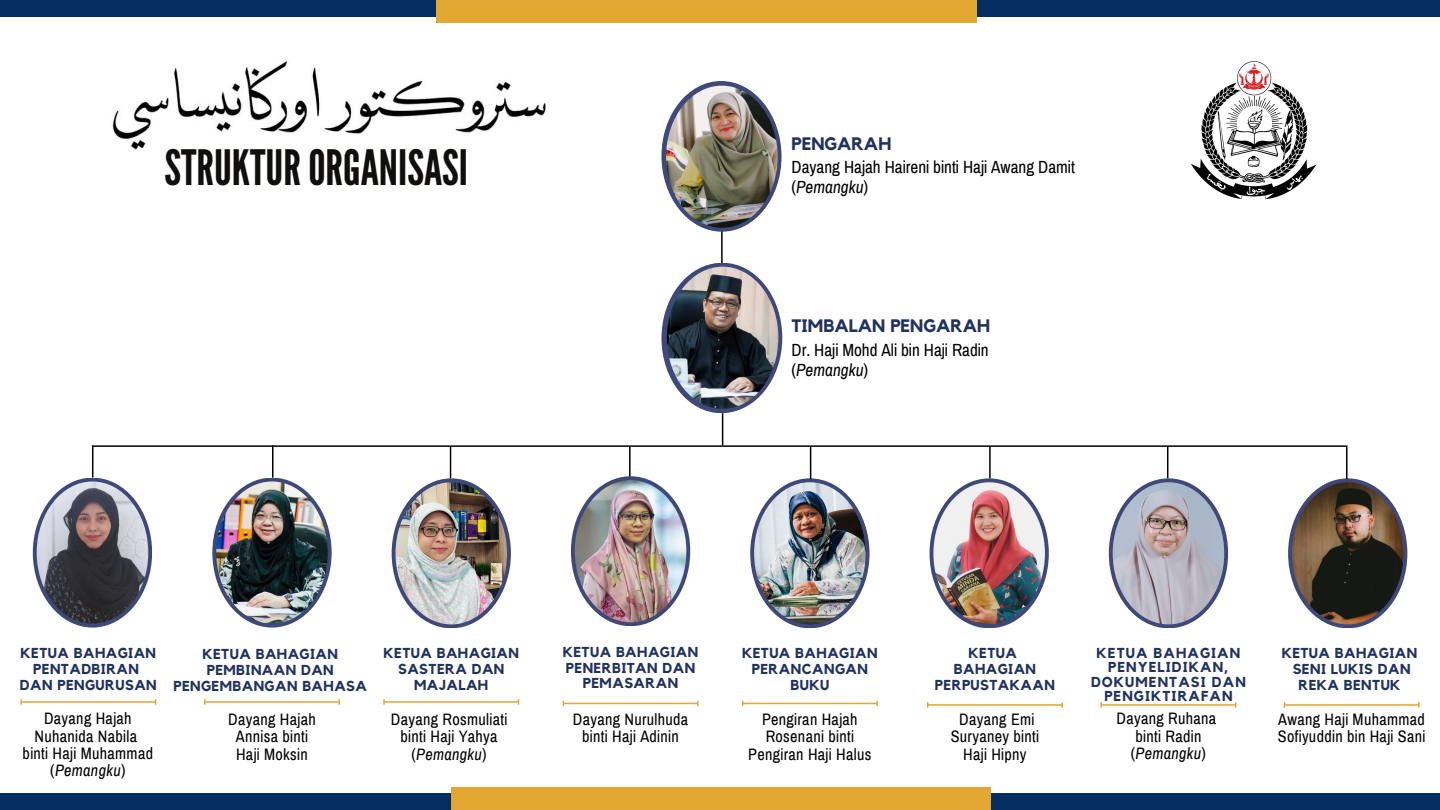
<style>
.page{position:relative;width:1440px;height:810px;background:#fff}
.page>*{position:absolute;margin:0;border:0;box-sizing:border-box;transform-origin:0 0}
.t1{font:48.7px "League Gothic";color:#100f0d}
.t2{font:700 18px "Kollektif";color:#21325e}
.t3{font:17.2px/20.2px "Archivo Narrow";color:#000}
.t4{font:16.2px/17.2px "Archivo Narrow";letter-spacing:.02em;color:#000;text-align:center}
.t5{font:700 14.4px/15.8px "Kollektif";letter-spacing:.03em;color:#21325e;text-align:center}
.t6{font:700 14.4px/14.2px "Kollektif";letter-spacing:.075em;color:#21325e;text-align:center}
.s1{font-style:italic}
</style>
<div class="page">
<img style="left:212px;top:478px;width:120px;height:150px">
<img style="left:392px;top:478px;width:119px;height:150px">
<svg style="left:1288px;top:478px;width:119px;height:150px"></svg>
<img style="left:750px;top:478px;width:120px;height:150px">
<img style="left:930px;top:478px;width:119px;height:150px">
<svg style="left:1109px;top:478px;width:119px;height:150px"></svg>
<hr style="left:92px;top:445px;width:1256px;height:2px;background:#000">
<hr style="left:22px;top:701px;width:133px;height:2px;background:#e1a730">
<hr style="left:205px;top:701px;width:134px;height:2px;background:#e1a730">
<hr style="left:384px;top:701px;width:134px;height:2px;background:#e1a730">
<hr style="left:564px;top:703px;width:133px;height:1px;background:#e1a730">
<hr style="left:743px;top:703px;width:134px;height:1px;background:#e1a730">
<hr style="left:928px;top:704px;width:134px;height:2px;background:#e1a730">
<hr style="left:1285px;top:704px;width:134px;height:2px;background:#e1a730">
<hr style="left:1102px;top:704px;width:133px;height:2px;background:#e1a730">
<hr style="left:721px;top:231px;width:2px;height:32px;background:#000">
<hr style="left:722px;top:413px;width:1px;height:32px;background:#000">
<hr style="left:92px;top:445px;width:1px;height:33px;background:#000">
<hr style="left:272px;top:445px;width:2px;height:33px;background:#000">
<hr style="left:450px;top:446px;width:1px;height:32px;background:#000">
<hr style="left:629px;top:447px;width:2px;height:32px;background:#000">
<hr style="left:810px;top:447px;width:1px;height:32px;background:#000">
<hr style="left:989px;top:446px;width:2px;height:32px;background:#000">
<hr style="left:1167px;top:446px;width:1px;height:32px;background:#000">
<hr style="left:1346px;top:447px;width:2px;height:32px;background:#000">
<div style="left:0;top:794px;width:1440px;height:16px;background:#042d62"></div>
<div style="left:451px;top:787px;width:540px;height:23px;background:#e1a730"></div>
<img style="left:571px;top:476px;width:119px;height:150px">
<img style="left:1191px;top:61px;width:126px;height:139px">
<svg style="left:33px;top:478px;width:119px;height:150px"></svg>
<img style="left:661px;top:81px;width:121px;height:151px">
<img style="left:661px;top:263px;width:121px;height:150px">
<img style="left:112px;top:61px;width:434px;height:89px">
<div style="left:0;top:0;width:1440px;height:17px;background:#042d62"></div>
<div style="left:437px;top:0;width:539px;height:23px;background:#e1a730"></div>
<p class="t1" style="left:164px;top:139px;width:305px">STRUKTURORGANISASI</p>
<p class="t2" style="left:792px;top:135px;width:101px">PENGARAH</p>
<p class="t3" style="left:792px;top:157px;width:285px">Dayang Hajah Haireni binti Haji Awang Damit (<span class="s1">Pemangku</span>)</p>
<p class="t2" style="left:792px;top:318px;width:200px">TIMBALAN PENGARAH</p>
<p class="t3" style="left:792px;top:340px;width:199px">Dr. Haji Mohd Ali bin Haji Radin (<span class="s1">Pemangku</span>)</p>
<p class="t5" style="left:21px;top:646px;width:137px">KETUA BAHAGIAN<br>PENTADBIRAN</p>
<p class="t5" style="left:20px;top:677px;width:138px">DAN PENGURUSAN</p>
<p class="t4" style="left:23px;top:710px;width:132px">Dayang Hajah<br>Nuhanida Nabila binti Haji Muhammad (<span class="s1">Pemangku</span>)</p>
<p class="t5" style="left:173px;top:647px;width:195px">KETUA BAHAGIAN<br>PEMBINAAN DAN<br>PENGEMBANGAN BAHASA</p>
<p class="t4" style="left:228px;top:711px;width:89px">Dayang Hajah<br>Annisa binti<br>Haji Moksin</p>
<p class="t5" style="left:384px;top:646px;width:137px">KETUA BAHAGIAN<br>SASTERA DAN<br>MAJALAH</p>
<p class="t4" style="left:391px;top:711px;width:118px">Dayang Rosmuliati binti Haji Yahya (<span class="s1">Pemangku</span>)</p>
<p class="t5" style="left:563px;top:645px;width:137px">KETUA BAHAGIAN<br>PENERBITAN DAN<br>PEMASARAN</p>
<p class="t4" style="left:573px;top:711px;width:117px">Dayang Nurulhuda binti Haji Adinin</p>
<p class="t5" style="left:742px;top:646px;width:137px">KETUA BAHAGIAN<br>PERANCANGAN<br>BUKU</p>
<p class="t4" style="left:748px;top:711px;width:125px">Pengiran Hajah<br>Rosenani binti<br>Pengiran Haji Halus</p>
<h2 class="t6" style="left:1091px;top:647px;width:156px">KETUA BAHAGIAN<br>PENYELIDIKAN,<br>DOKUMENTASI DAN<br>PENGIKTIRAFAN</h2>
<p class="t5" style="left:969px;top:646px;width:50px">KETUA</p>
<p class="t5" style="left:935px;top:662px;width:121px">BAHAGIAN<br>PERPUSTAKAAN</p>
<p class="t4" style="left:951px;top:711px;width:90px">Dayang Emi<br>Suryaney binti<br>Haji Hipny</p>
<p class="t4" style="left:1117px;top:710px;width:101px">Dayang Ruhana binti Radin (<span class="s1">Pemangku</span>)</p>
<p class="t5" style="left:1282px;top:646px;width:137px">KETUA BAHAGIAN</p>
<p class="t5" style="left:1293px;top:662px;width:119px">SENI LUKIS DAN<br>REKA BENTUK</p>
<p class="t4" style="left:1278px;top:711px;width:149px;text-align:left">Awang Haji Muhammad<br>Sofiyuddin bin Haji Sani</p>
</div>
